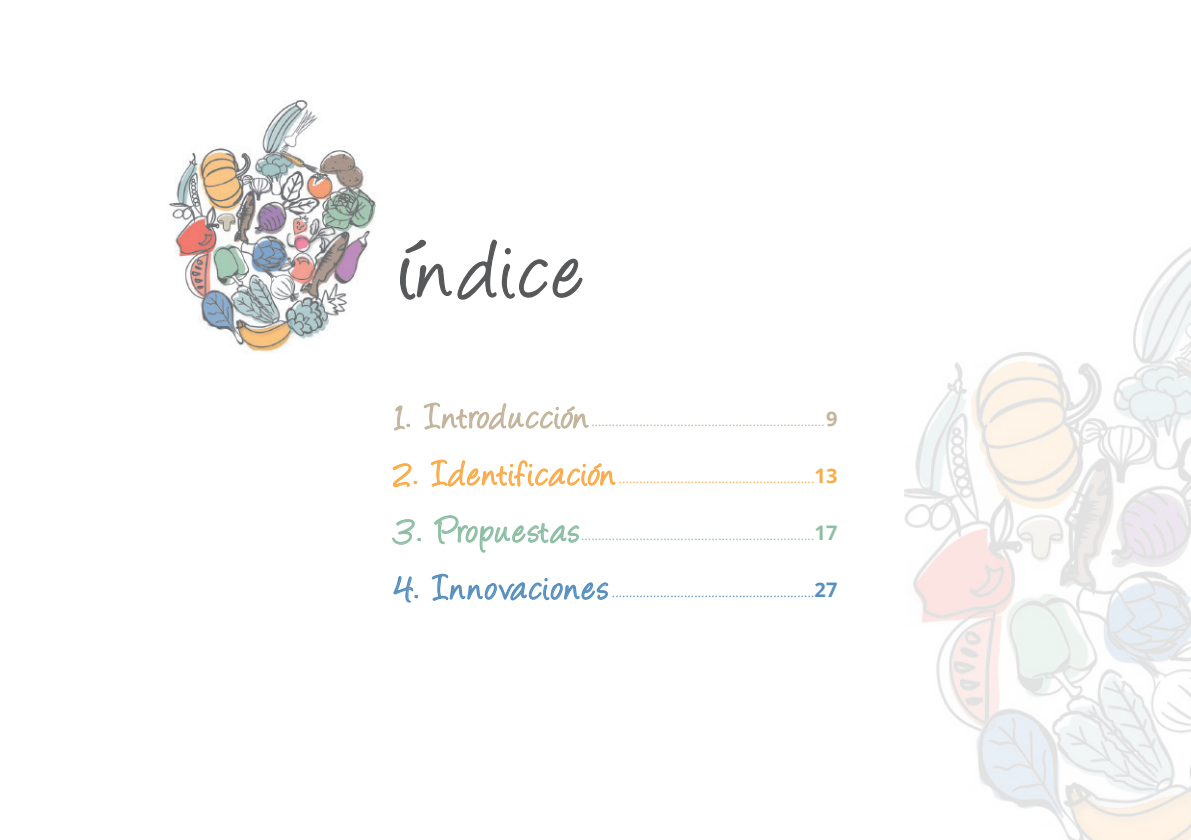
<style>
.page{position:relative;width:1191px;height:840px;background:#fff}
.page>*{position:absolute;margin:0;border:0;box-sizing:border-box;transform-origin:0 0}
.texto{font:94px "Angelina";letter-spacing:.045em;color:#57585a}
.texto-2{font:40px "Angelina";letter-spacing:.05em;color:#faac4b}
.texto-3{font:40px "Angelina";letter-spacing:.02em;color:#c3b49b}
.texto-4{font:40px "Angelina";letter-spacing:.08em;color:#5790c0}
.texto-5{font:40px "Angelina";letter-spacing:.05em;color:#8dbfa4}
.texto-6{font:12px "Open Sans";color:#8dbfa4}
.texto-7{font:12px "Open Sans";color:#c3b49b}
.texto-8{font:12px "Open Sans";color:#5790c0}
.texto-9{font:12px "Open Sans";color:#faac4b}
.s1{font-size:112px}
.s2{font-weight:700;font-size:20px}
</style>
<div class="page">
<img style="left:168px;top:101px;width:207px;height:251px">
<svg style="left:400px;top:239px;width:182px;height:61px"></svg>
<img style="left:904px;top:247px;width:287px;height:592px">
<svg style="left:392px;top:402px;width:224px;height:201px"></svg>
<p class="texto" style="left:400px;top:231px;width:184px"><span class="s1">í</span>ndice</p>
<p class="texto-3" style="left:395px;top:400px;width:194px">1. Introducción</p>
<p class="texto-7" style="left:591px;top:413px;width:248px">....................................................................<span class="s2">9</span></p>
<p class="texto-2" style="left:395px;top:457px;width:221px">2. Identificación</p>
<p class="texto-9" style="left:619px;top:470px;width:220px">.........................................................<span class="s2">13</span></p>
<p class="texto-5" style="left:395px;top:514px;width:185px">3. Propuestas</p>
<p class="texto-6" style="left:581px;top:527px;width:258px">....................................................................<span class="s2">17</span></p>
<p class="texto-4" style="left:395px;top:571px;width:214px">4. Innovaciones</p>
<p class="texto-8" style="left:612px;top:584px;width:227px">...........................................................<span class="s2">27</span></p>
</div>
